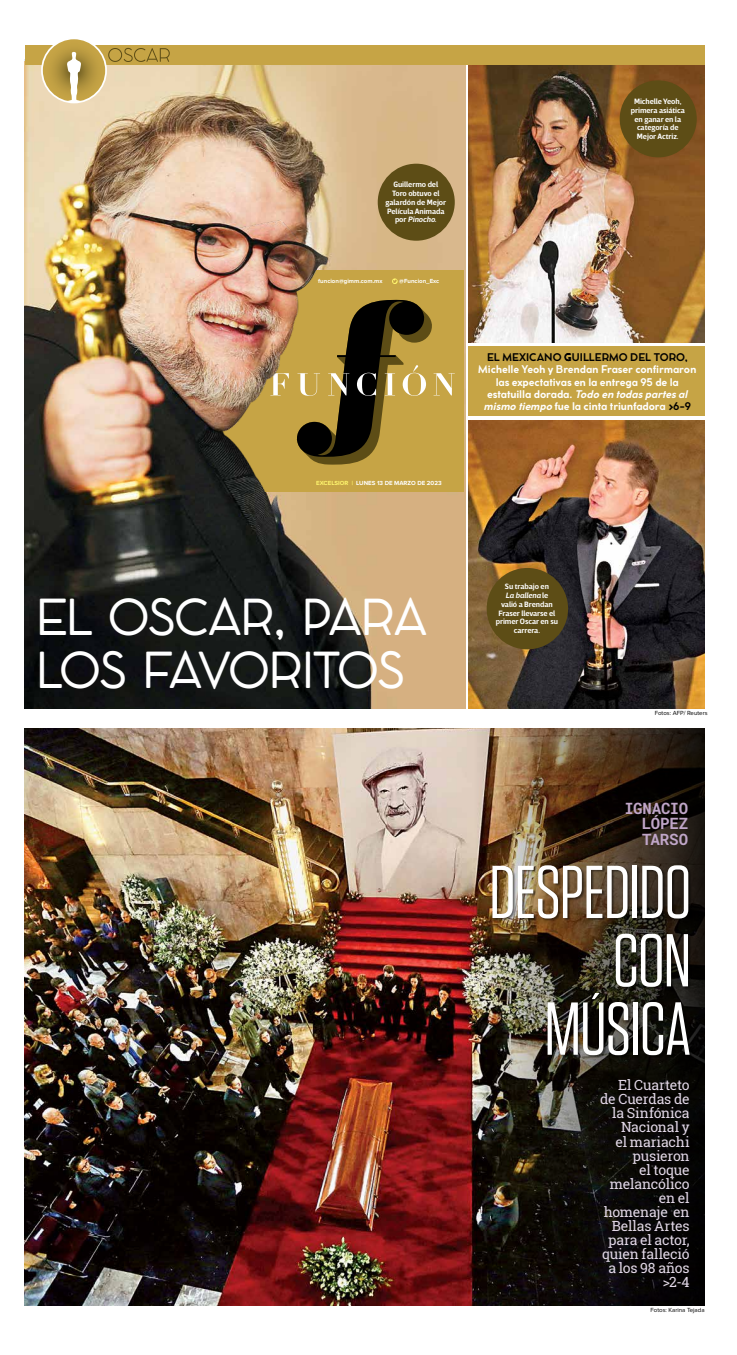
<style>
.page{position:relative;width:737px;height:1355px;background:#fff}
.page>*{position:absolute;margin:0;border:0;box-sizing:border-box;transform-origin:0 0}
.t1{font:74.64px/68.3px "Tungsten";letter-spacing:-.02em;color:#fff;text-align:right}
.t2{font:49px/53px "Cocomat";letter-spacing:-.04em;color:#fff}
.t3{font:700 15.75px/15.8px "Roboto Mono";letter-spacing:-.015em;color:#c0a6c8;text-align:justify}
.t4{font:14px/14px "Roboto Slab";letter-spacing:-.015em;color:#e1d7e6;text-align:right}
.t5{font:700 10.5px/12.2px "Cocomat";letter-spacing:-.005em;color:#fff;text-align:center}
.t6{font:700 10.5px "Cocomat";color:#000}
.t7{font:600 7.88px/8.8px "Breve Sans Text";letter-spacing:-.01em;color:#fff;text-align:center}
.t8{font:700 6.12px "Proxima Nova";color:#fff}
.t9{font:6.12px "Proxima Nova";color:#000}
.s1{font-style:italic}
.s2{color:#fff56d}
.s3{color:#000}
</style>
<div class="page">
<img style="left:25px;top:728px;width:679px;height:577px">
<img style="left:25px;top:64px;width:441px;height:645px">
<img style="left:468px;top:64px;width:236px;height:279px">
<img style="left:468px;top:420px;width:236px;height:289px">
<div style="left:213px;top:271px;width:251px;height:221px;background:#c6a445"></div>
<svg style="left:392px;top:278px;width:5px;height:6px"></svg>
<svg style="left:339px;top:299px;width:116px;height:166px"></svg>
<div style="left:492px;top:865px;width:201px;height:193px;background:#000;opacity:.5"></div>
<div style="left:25px;top:45px;width:679px;height:19px;background:#c6a445"></div>
<div style="left:468px;top:346px;width:236px;height:70px;background:#c6a445"></div>
<svg style="left:42px;top:38px;width:64px;height:64px"></svg>
<svg style="left:66px;top:52px;width:16px;height:48px"></svg>
<div style="left:41px;top:38px;width:66px;height:65px;border:2px solid #fff;border-radius:50%"></div>
<svg style="left:108px;top:48px;width:62px;height:14px"></svg>
<div style="left:378px;top:164px;width:77px;height:77px;background:#5d4d16;border-radius:50%"></div>
<div style="left:619px;top:80px;width:77px;height:77px;background:#5d4d16;border-radius:50%"></div>
<div style="left:486px;top:568px;width:82px;height:81px;background:#5d4d16;border-radius:50%"></div>
<img style="left:196px;top:191px;width:143px;height:325px">
<p class="t7" style="left:385px;top:180px;width:62px">Guillermo del<br>Toro obtuvo el galardón de Mejor<br>Película Animada por <span class="s1">Pinocho</span>.</p>
<p class="t8" style="left:318px;top:277px;width:66px">funcion@gimm.com.mx</p>
<p class="t8" style="left:399px;top:277px;width:42px">@Funcion_Exc</p>
<p class="t8" style="left:316px;top:479px;width:127px"><span class="s2">EXCELSIOR |</span> LUNES 13 DE MARZO de 2023</p>
<p class="t7" style="left:631px;top:97px;width:55px">Michelle Yeoh, primera asiática en ganar en la categoría de<br>Mejor Actriz.</p>
<h3 class="t6" style="left:487px;top:350px;width:202px">el mexicano guillermo del toro,</h3>
<h3 class="t5" style="left:478px;top:363px;width:219px">Michelle Yeoh y Brendan Fraser confirmaron las expectativas en la entrega 95 de la estatuilla dorada. <span class="s1">Todo en todas partes al mismo tiempo</span> fue la cinta triunfadora <span class="s3">&gt;6-9</span></h3>
<h2 class="t2" style="left:36px;top:591px;width:393px">EL OSCAR, PARA<br>LOS FAVORITOS</h2>
<p class="t7" style="left:496px;top:582px;width:64px">Su trabajo en<br><span class="s1">La ballena</span> le<br>valió a Brendan<br>Fraser llevarse el primer Oscar en su carrera.</p>
<p class="t9" style="left:654px;top:710px;width:54px">Fotos: AFP/ Reuters</p>
<h3 class="t3" style="left:641px;top:799px;width:48px;text-indent:-17px">IGNACIO LÓPEZ TARSO</h3>
<h1 class="t1" style="left:489px;top:859px;width:204px">DESPEDIDO<br>CON<br>MÚSICA</h1>
<h3 class="t4" style="left:600px;top:1078px;width:91px">El Cuarteto de Cuerdas de la Sinfónica<br>Nacional y<br>el mariachi pusieron<br>el toque melancólico en el homenaje en<br>Bellas Artes para el actor, quien falleció a los 98 años &gt;2-4</h3>
<p class="t9" style="left:650px;top:1306px;width:55px">Fotos: Karina Tejada</p>
</div>
